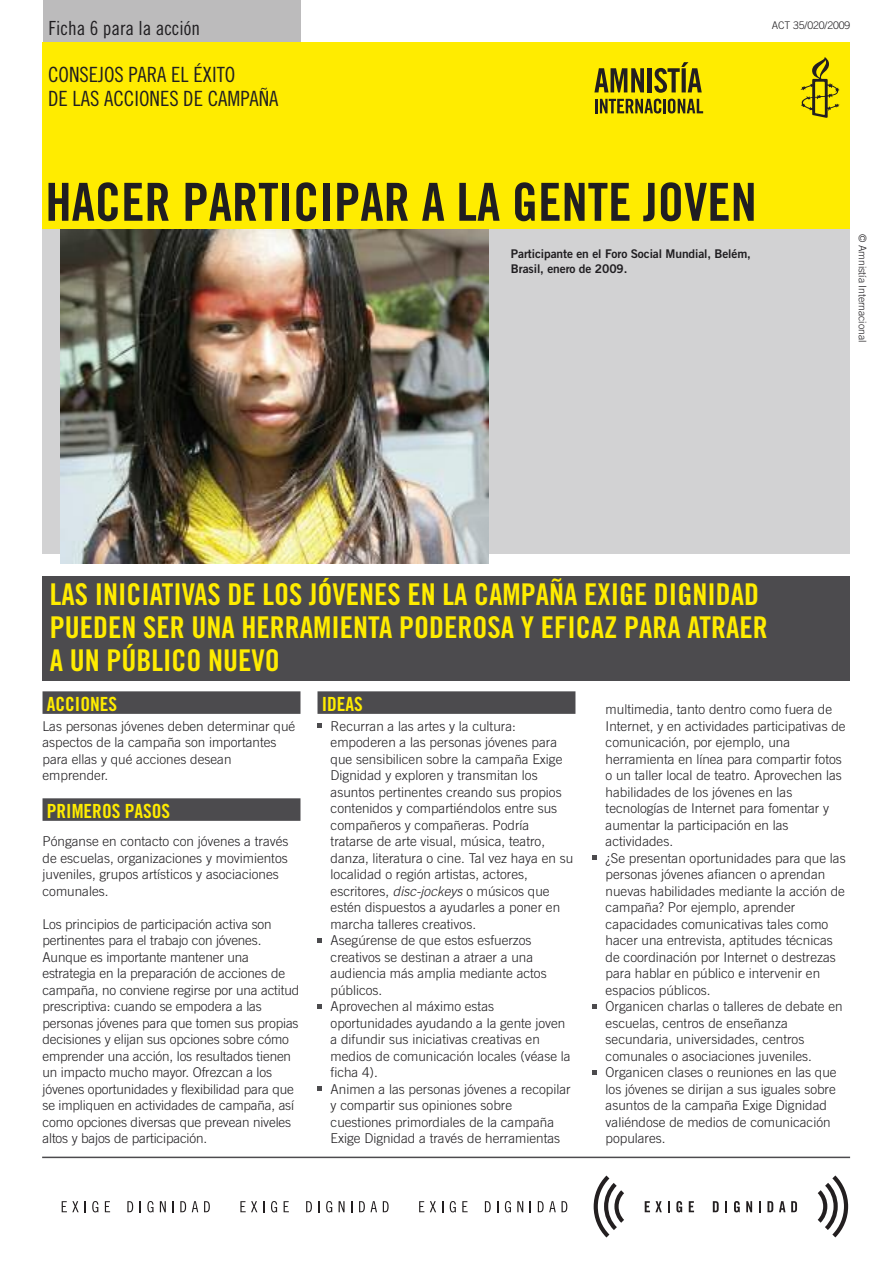
<style>
.page{position:relative;width:893px;height:1263px;background:#fff}
.page>*{position:absolute;margin:0;border:0;box-sizing:border-box;transform-origin:0 0}
.t1{font:52.5px "Amnesty Trade Gothic Bd Cn 20";color:#201e21}
.t2{font:52.5px "Amnesty Trade Gothic Cn 18";color:#201e21}
.t3{font:30px/33px "Trade Gothic Bold Cond Twenty";color:#ffec00}
.t4{font:21px/24px "Amnesty Trade Gothic Cn 18";color:#201e21}
.t5{font:19.5px "Amnesty Trade Gothic Bd Cn 20";color:#ffec00}
.t6{font:19.5px "Amnesty Trade Gothic Cn 18";color:#201e21}
.t7{font:300 13.5px/16.5px "Amnesty Trade Gothic";color:#201e21}
.t8{font:12px/15px "Amnesty Trade Gothic Bd 2";letter-spacing:-.01em;color:#201e21}
.t9{font:300 10.5px "Amnesty Trade Gothic";letter-spacing:-.01em;color:#201e21}
.s1{font-style:italic}
</style>
<div class="page">
<hr style="left:42px;top:1156px;width:808px;height:2px;background:#4c4b4e">
<div style="left:43px;top:0;width:257px;height:43px;background:#bcbbbc"></div>
<div style="left:43px;top:43px;width:807px;height:187px;background:#ffec00"></div>
<div style="left:43px;top:576px;width:807px;height:104px;background:#4c4b4e"></div>
<div style="left:43px;top:691px;width:257px;height:23px;background:#4c4b4e"></div>
<div style="left:43px;top:798px;width:257px;height:23px;background:#4c4b4e"></div>
<div style="left:317px;top:691px;width:258px;height:23px;background:#4c4b4e"></div>
<svg style="left:592px;top:1070px;width:5px;height:4px"></svg>
<svg style="left:592px;top:1004px;width:5px;height:4px"></svg>
<svg style="left:592px;top:856px;width:5px;height:4px"></svg>
<svg style="left:317px;top:1087px;width:5px;height:4px"></svg>
<svg style="left:317px;top:1004px;width:5px;height:4px"></svg>
<svg style="left:317px;top:938px;width:5px;height:4px"></svg>
<svg style="left:317px;top:724px;width:5px;height:4px"></svg>
<svg style="left:62px;top:1201px;width:17px;height:11px"></svg>
<svg style="left:92px;top:1201px;width:6px;height:11px"></svg>
<svg style="left:105px;top:1201px;width:5px;height:11px"></svg>
<svg style="left:127px;top:1201px;width:6px;height:11px"></svg>
<svg style="left:147px;top:1201px;width:7px;height:11px"></svg>
<svg style="left:160px;top:1201px;width:6px;height:11px"></svg>
<svg style="left:172px;top:1201px;width:2px;height:11px"></svg>
<svg style="left:180px;top:1201px;width:6px;height:11px"></svg>
<svg style="left:192px;top:1201px;width:6px;height:11px"></svg>
<svg style="left:204px;top:1201px;width:6px;height:11px"></svg>
<svg style="left:240px;top:1201px;width:17px;height:11px"></svg>
<svg style="left:263px;top:1201px;width:2px;height:11px"></svg>
<svg style="left:271px;top:1201px;width:6px;height:11px"></svg>
<svg style="left:284px;top:1201px;width:5px;height:11px"></svg>
<svg style="left:306px;top:1201px;width:6px;height:11px"></svg>
<svg style="left:318px;top:1201px;width:2px;height:11px"></svg>
<svg style="left:326px;top:1201px;width:6px;height:11px"></svg>
<svg style="left:339px;top:1201px;width:6px;height:11px"></svg>
<svg style="left:359px;top:1201px;width:18px;height:11px"></svg>
<svg style="left:383px;top:1201px;width:6px;height:11px"></svg>
<svg style="left:419px;top:1201px;width:5px;height:11px"></svg>
<svg style="left:430px;top:1201px;width:6px;height:11px"></svg>
<svg style="left:450px;top:1201px;width:6px;height:11px"></svg>
<svg style="left:462px;top:1201px;width:6px;height:11px"></svg>
<svg style="left:485px;top:1201px;width:6px;height:11px"></svg>
<svg style="left:505px;top:1201px;width:6px;height:11px"></svg>
<svg style="left:517px;top:1201px;width:6px;height:11px"></svg>
<svg style="left:538px;top:1201px;width:29px;height:11px"></svg>
<svg style="left:645px;top:1201px;width:17px;height:11px"></svg>
<svg style="left:668px;top:1201px;width:2px;height:11px"></svg>
<svg style="left:676px;top:1201px;width:6px;height:11px"></svg>
<svg style="left:689px;top:1201px;width:5px;height:11px"></svg>
<svg style="left:713px;top:1201px;width:6px;height:11px"></svg>
<svg style="left:725px;top:1201px;width:2px;height:11px"></svg>
<svg style="left:734px;top:1201px;width:6px;height:11px"></svg>
<svg style="left:746px;top:1201px;width:6px;height:11px"></svg>
<svg style="left:759px;top:1201px;width:2px;height:11px"></svg>
<svg style="left:767px;top:1201px;width:6px;height:11px"></svg>
<svg style="left:779px;top:1201px;width:6px;height:11px"></svg>
<svg style="left:791px;top:1201px;width:6px;height:11px"></svg>
<svg style="left:594px;top:1175px;width:30px;height:62px"></svg>
<svg style="left:818px;top:1175px;width:30px;height:62px"></svg>
<div style="left:43px;top:230px;width:807px;height:324px;background:#d2d2d3"></div>
<img style="left:60px;top:230px;width:428px;height:333px">
<svg style="left:595px;top:99px;width:108px;height:15px"></svg>
<svg style="left:594px;top:62px;width:108px;height:31px"></svg>
<svg style="left:801px;top:57px;width:38px;height:61px"></svg>
<h3 class="t6" style="left:49px;top:17px;width:52px">Sheet 1</h3>
<h3 class="t4" style="left:48px;top:62px;width:174px">GET P OPLE TALKING<br>ABOUT EXIGE DIGNIDAD</h3>
<h3 class="t6" style="left:49px;top:17px;width:153px">Ficha 6 para la acción</h3>
<h3 class="t4" style="left:48px;top:62px;width:232px">CONSEJOS PARA EL ÉXITO<br>DE LAS ACCIONES DE CAMPAÑA</h3>
<p class="t9" style="left:772px;top:19px;width:80px">ACT 35/020/2009</p>
<h1 class="t1" style="left:45px;top:170px;width:713px">HACER PARTICIPAR A LA GENTE JOVEN</h1>
<h1 class="t2" style="left:45px;top:172px;width:223px">TO GO HERE</h1>
<p class="t8" style="left:611px;top:245px;width:134px">Picture captio to go here</p>
<p class="t8" style="left:511px;top:246px;width:241px">Participante en el Foro Social Mundial, Belém,<br>Brasil, enero de 2009.</p>
<p class="t9" style="left:869px;top:234px;width:110px;rotate:90deg">© Amnistía Internacional</p>
<h2 class="t3" style="left:50px;top:580px;width:720px">LAS INICIATIVAS DE LOS JÓVENES EN LA CAMPAÑA EXIGE DIGNIDAD<br>PUEDEN SER UNA HERRAMIENTA PODEROSA Y EFICAZ PARA ATRAER<br>A UN PÚBLICO NUEVO</h2>
<h3 class="t5" style="left:47px;top:692px;width:72px">ACCIONES</h3>
<p class="t7" style="left:43px;top:717px;width:254px">Las personas jóvenes deben determinar qué aspectos de la campaña son importantes para ellas y qué acciones desean emprender.</p>
<h3 class="t5" style="left:47px;top:799px;width:125px">PRIMEROS PASOS</h3>
<p class="t7" style="left:43px;top:833px;width:248px">Pónganse en contacto con jóvenes a través de escuelas, organizaciones y movimientos juveniles, grupos artísticos y asociaciones comunales.</p>
<p class="t7" style="left:43px;top:915px;width:258px">Los principios de participación activa son pertinentes para el trabajo con jóvenes.<br>Aunque es importante mantener una estrategia en la preparación de acciones de campaña, no conviene regirse por una actitud prescriptiva: cuando se empodera a las personas jóvenes para que tomen sus propias decisiones y elijan sus opciones sobre cómo emprender una acción, los resultados tienen un impacto mucho mayor. Ofrezcan a los jóvenes oportunidades y flexibilidad para que se impliquen en actividades de campaña, así como opciones diversas que prevean niveles altos y bajos de participación.</p>
<h3 class="t5" style="left:322px;top:692px;width:43px">IDEAS</h3>
<p class="t7" style="left:331px;top:717px;width:244px">Recurran a las artes y la cultura: empoderen a las personas jóvenes para que sensibilicen sobre la campaña Exige Dignidad y exploren y transmitan los asuntos pertinentes creando sus propios contenidos y compartiéndolos entre sus compañeros y compañeras. Podría tratarse de arte visual, música, teatro, danza, literatura o cine. Tal vez haya en su localidad o región artistas, actores, escritores, <span class="s1">disc-jockeys</span> o músicos que estén dispuestos a ayudarles a poner en marcha talleres creativos.<br>Asegúrense de que estos esfuerzos creativos se destinan a atraer a una audiencia más amplia mediante actos públicos.<br>Aprovechen al máximo estas oportunidades ayudando a la gente joven a difundir sus iniciativas creativas en medios de comunicación locales (véase la ficha 4).<br>Animen a las personas jóvenes a recopilar y compartir sus opiniones sobre cuestiones primordiales de la campaña Exige Dignidad a través de herramientas</p>
<p class="t7" style="left:606px;top:701px;width:242px">multimedia, tanto dentro como fuera de Internet, y en actividades participativas de comunicación, por ejemplo, una herramienta en línea para compartir fotos o un taller local de teatro. Aprovechen las habilidades de los jóvenes en las tecnologías de Internet para fomentar y aumentar la participación en las actividades.<br>¿Se presentan oportunidades para que las personas jóvenes afiancen o aprendan nuevas habilidades mediante la acción de campaña? Por ejemplo, aprender capacidades comunicativas tales como hacer una entrevista, aptitudes técnicas de coordinación por Internet o destrezas para hablar en público e intervenir en espacios públicos.<br>Organicen charlas o talleres de debate en escuelas, centros de enseñanza secundaria, universidades, centros comunales o asociaciones juveniles.<br>Organicen clases o reuniones en las que los jóvenes se dirijan a sus iguales sobre asuntos de la campaña Exige Dignidad valiéndose de medios de comunicación populares.</p>
</div>
